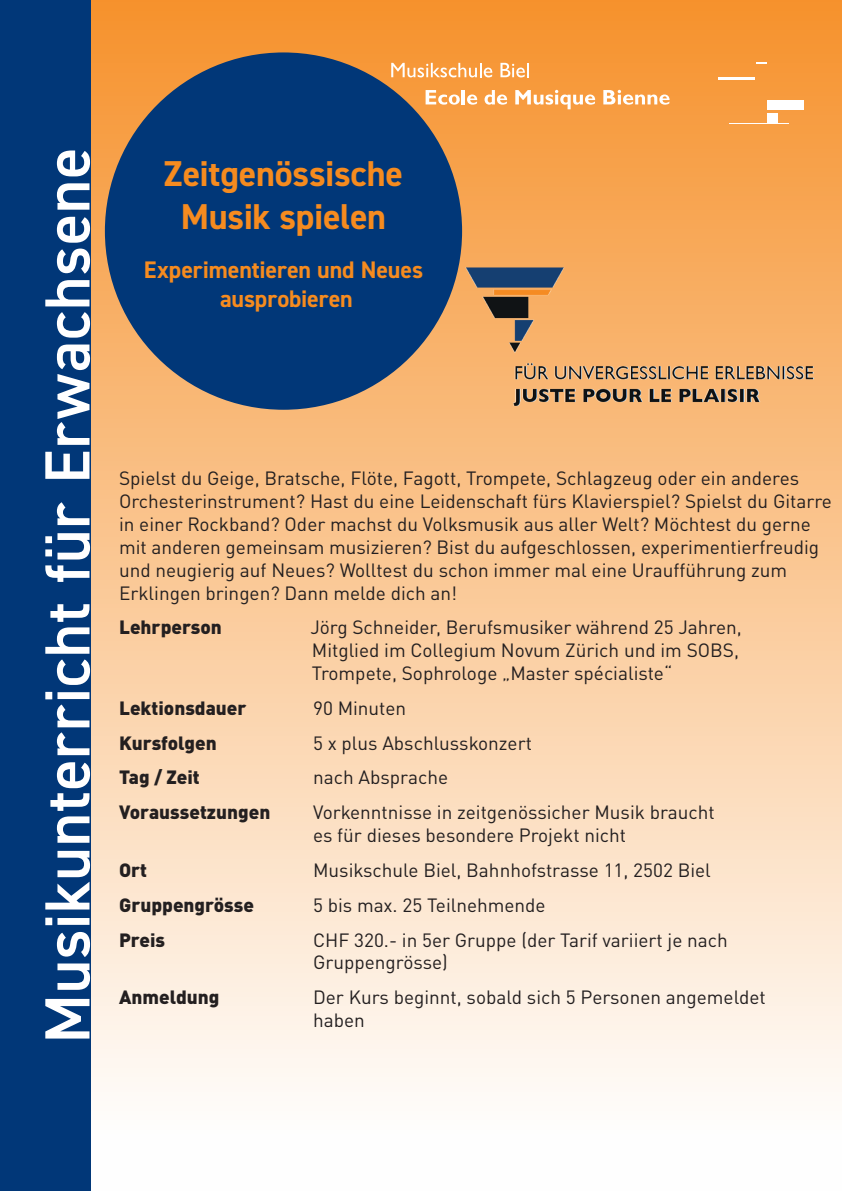
<style>
.page{position:relative;width:842px;height:1191px;background:#fff}
.page>*{position:absolute;margin:0;border:0;box-sizing:border-box;transform-origin:0 0}
.t1{font:600 64px "DIN2014";letter-spacing:.01em;color:#fff}
.t2{font:700 36px/43.2px "DIN2014";letter-spacing:-.01em;color:#f68b1f;text-align:center}
.t3{font:700 24px/28.8px "DIN2014";letter-spacing:-.005em;color:#f68b1f;text-align:center}
.t4{font:19px/22.8px "DIN Pro";color:#231f20}
.t5{font:900 19px "DIN Pro";color:#231f20}
</style>
<div class="page">
<div style="left:0;top:0;width:842px;height:1191px;background:linear-gradient(to bottom,#f6922d,#fff)"></div>
<img style="left:462px;top:264px;width:354px;height:145px">
<div style="left:0;top:0;width:91px;height:1191px;background:#013778"></div>
<svg style="left:391px;top:63px;width:101px;height:14px"></svg>
<svg style="left:500px;top:63px;width:29px;height:14px"></svg>
<svg style="left:426px;top:90px;width:34px;height:15px"></svg>
<hr style="left:462px;top:90px;width:3px;height:14px;background:#fff">
<svg style="left:467px;top:94px;width:10px;height:11px"></svg>
<svg style="left:484px;top:90px;width:23px;height:15px"></svg>
<svg style="left:515px;top:90px;width:80px;height:19px"></svg>
<svg style="left:603px;top:90px;width:67px;height:15px"></svg>
<div style="left:767px;top:114px;width:11px;height:9px;background:#fff"></div>
<div style="left:767px;top:100px;width:37px;height:10px;background:#fff"></div>
<hr style="left:718px;top:77px;width:36px;height:2px;background:#fff">
<svg style="left:756px;top:62px;width:11px;height:2px"></svg>
<hr style="left:729px;top:123px;width:60px;height:1px;background:#fff">
<div style="left:105px;top:52px;width:357px;height:358px;background:#013778;border-radius:50%"></div>
<h1 class="t1" style="left:25px;top:1043px;width:897px;rotate:-90deg">Musikunterricht für Erwachsene</h1>
<h2 class="t2" style="left:164px;top:152px;width:241px">Zeitgenössische<br>Musik spielen</h2>
<p class="t3" style="left:144px;top:255px;width:281px">Experimentieren und Neues ausprobieren</p>
<p class="t4" style="left:119px;top:465px;width:714px">Spielst du Geige, Bratsche, Flöte, Fagott, Trompete, Schlagzeug oder ein anderes Orchesterinstrument? Hast du eine Leidenschaft fürs Klavierspiel? Spielst du Gitarre in einer Rockband? Oder machst du Volksmusik aus aller Welt? Möchtest du gerne mit anderen gemeinsam musizieren? Bist du aufgeschlossen, experimentierfreudig und neugierig auf Neues? Wolltest du schon immer mal eine Uraufführung zum Erklingen bringen? Dann melde dich an!</p>
<p class="t5" style="left:119px;top:611px;width:104px">Lehrperson</p>
<p class="t4" style="left:310px;top:614px;width:433px">Jörg Schneider, Berufsmusiker während 25 Jahren,<br>Mitglied im Collegium Novum Zürich und im SOBS,<br>Trompete, Sophrologe „Master spécialiste“</p>
<p class="t5" style="left:119px;top:691px;width:129px">Lektionsdauer</p>
<p class="t4" style="left:313px;top:694px;width:95px">90 Minuten</p>
<p class="t5" style="left:119px;top:726px;width:99px">Kursfolgen</p>
<p class="t4" style="left:313px;top:729px;width:220px">5 x plus Abschlusskonzert</p>
<p class="t5" style="left:119px;top:761px;width:82px">Tag / Zeit</p>
<p class="t4" style="left:313px;top:764px;width:136px">nach Absprache</p>
<p class="t5" style="left:119px;top:796px;width:153px">Voraussetzungen</p>
<p class="t4" style="left:313px;top:799px;width:403px">Vorkenntnisse in zeitgenössicher Musik braucht es für dieses besondere Projekt nicht</p>
<p class="t5" style="left:119px;top:853px;width:30px">Ort</p>
<p class="t4" style="left:313px;top:856px;width:399px">Musikschule Biel, Bahnhofstrasse 11, 2502 Biel</p>
<p class="t5" style="left:119px;top:888px;width:136px">Gruppengrösse</p>
<p class="t4" style="left:313px;top:891px;width:234px">5 bis max. 25 Teilnehmende</p>
<p class="t5" style="left:119px;top:923px;width:48px">Preis</p>
<p class="t4" style="left:313px;top:926px;width:416px">CHF 320.- in 5er Gruppe (der Tarif variiert je nach<br>Gruppengrösse)</p>
<p class="t5" style="left:119px;top:981px;width:102px">Anmeldung</p>
<p class="t4" style="left:313px;top:984px;width:454px">Der Kurs beginnt, sobald sich 5 Personen angemeldet</p>
<p class="t4" style="left:313px;top:1006px;width:53px">haben</p>
</div>
